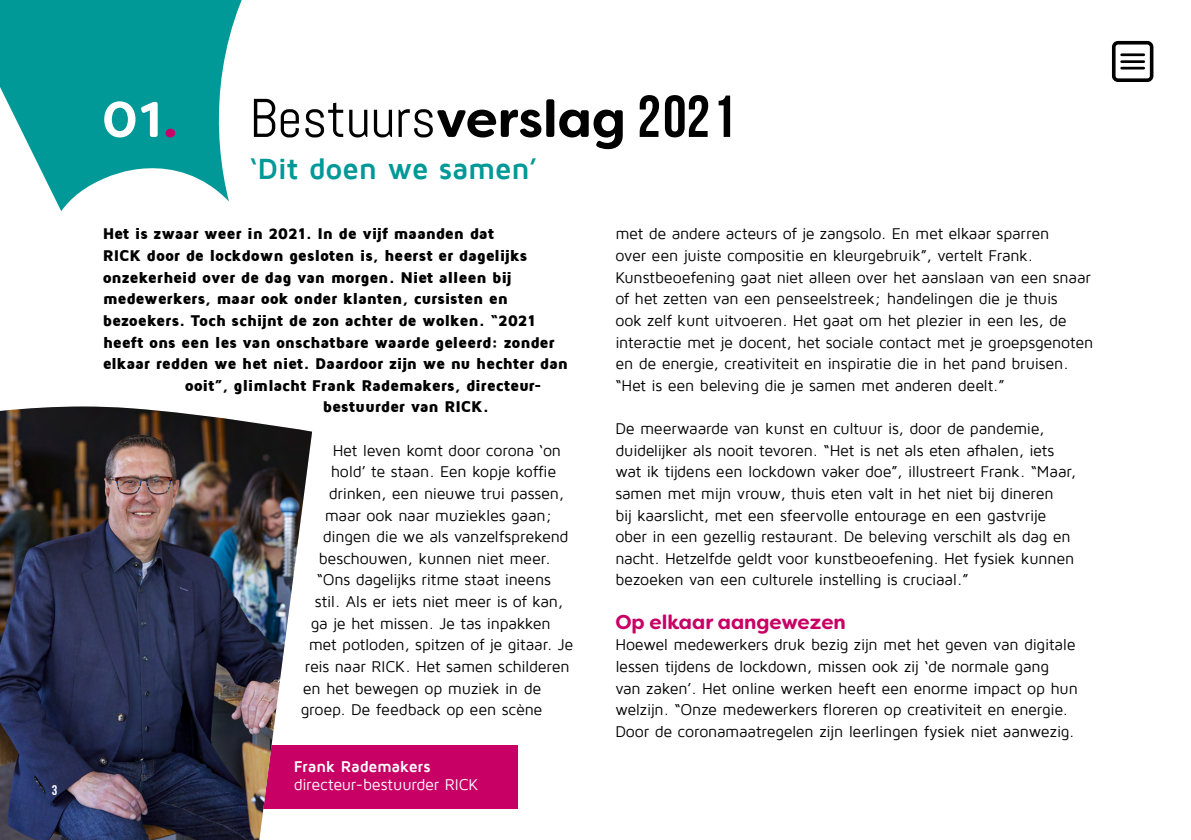
<style>
.page{position:relative;width:1191px;height:840px;background:#fff}
.page>*{position:absolute;margin:0;border:0;box-sizing:border-box;transform-origin:0 0}
.t1{font:54.4px "Abel";color:#000}
.t2{font:700 30px "Maven Pro";letter-spacing:-.015em;color:#009997}
.t3{font:700 20px "Filson Soft";color:#c80065}
.t4{font:16px/21.6px "Maven Pro";letter-spacing:-.015em;color:#000}
.t5{font:900 16px "Maven Pro";letter-spacing:-.015em;color:#000}
.t6{font:16px "Maven Pro";letter-spacing:-.01em;color:#fff}
.t7{font:700 16px "Maven Pro";letter-spacing:-.02em;color:#fff}
.t8{font:14px "Bebas Neue";color:#fff}
.s1{font-family:"Filson Soft";font-weight:700;font-size:50px;color:#fff}
.s2{font-family:"Filson Soft";font-weight:700;font-size:50px;color:#c80065}
.s3{font-family:"Filson Soft";font-weight:700;font-size:52px}
.s4{font-family:"Bebas Neue";font-size:59px}
</style>
<div class="page">
<div style="left:1112px;top:41px;width:41px;height:41px;border:4px solid #000;border-radius:4px"></div>
<hr style="left:1121px;top:53px;width:22px;height:3px;background:#000">
<hr style="left:1121px;top:60px;width:22px;height:3px;background:#000">
<hr style="left:1121px;top:67px;width:22px;height:2px;background:#000">
<svg style="left:0;top:0;width:242px;height:211px;fill:#009997"></svg>
<div style="left:237px;top:744px;width:280px;height:64px;background:#c80065"></div>
<img style="left:0;top:406px;width:312px;height:433px">
<p class="t8" style="left:52px;top:782px;width:7px">3</p>
<h1 class="t1" style="left:102px;top:84px;width:635px"><span class="s1">01</span><span class="s2">.</span> Bestuurs<span class="s3">verslag</span> <span class="s4">2021</span></h1>
<h2 class="t2" style="left:249px;top:153px;width:289px">‘Dit doen we samen’</h2>
<p class="t5" style="left:103px;top:225px;width:393px">Het is zwaar weer in 2021. In de vijf maanden dat</p>
<p class="t5" style="left:103px;top:247px;width:426px">RICK door de lockdown gesloten is, heerst er dagelijks</p>
<p class="t5" style="left:103px;top:268px;width:410px">onzekerheid over de dag van morgen. Niet alleen bij</p>
<p class="t5" style="left:103px;top:290px;width:407px">medewerkers, maar ook onder klanten, cursisten en</p>
<p class="t5" style="left:103px;top:312px;width:434px">bezoekers. Toch schijnt de zon achter de wolken. “2021</p>
<p class="t5" style="left:103px;top:333px;width:453px">heeft ons een les van onschatbare waarde geleerd: zonder</p>
<p class="t5" style="left:103px;top:355px;width:467px">elkaar redden we het niet. Daardoor zijn we nu hechter dan</p>
<p class="t5" style="left:185px;top:376px;width:358px">ooit”, glimlacht Frank Rademakers, directeur-</p>
<p class="t5" style="left:323px;top:398px;width:168px">bestuurder van RICK.</p>
<p class="t4" style="left:333px;top:439px;width:230px">Het leven komt door corona ‘on</p>
<p class="t4" style="left:331px;top:461px;width:227px">hold’ te staan. Een kopje koffie</p>
<p class="t4" style="left:329px;top:482px;width:237px">drinken, een nieuwe trui passen,</p>
<p class="t4" style="left:325px;top:504px;width:229px">maar ook naar muziekles gaan;</p>
<p class="t4" style="left:323px;top:526px;width:247px">dingen die we als vanzelfsprekend</p>
<p class="t4" style="left:319px;top:547px;width:233px">beschouwen, kunnen niet meer.</p>
<p class="t4" style="left:317px;top:569px;width:236px">“Ons dagelijks ritme staat ineens</p>
<p class="t4" style="left:315px;top:590px;width:250px">stil. Als er iets niet meer is of kan,</p>
<p class="t4" style="left:311px;top:612px;width:242px">ga je het missen. Je tas inpakken</p>
<p class="t4" style="left:309px;top:634px;width:266px">met potloden, spitzen of je gitaar. Je</p>
<p class="t4" style="left:305px;top:655px;width:266px">reis naar RICK. Het samen schilderen</p>
<p class="t4" style="left:303px;top:677px;width:240px">en het bewegen op muziek in de</p>
<p class="t4" style="left:301px;top:698px;width:243px">groep. De feedback op een scène</p>
<p class="t7" style="left:294px;top:757px;width:138px">Frank Rademakers</p>
<p class="t6" style="left:294px;top:776px;width:187px">directeur-bestuurder RICK</p>
<p class="t4" style="left:615px;top:223px;width:479px">met de andere acteurs of je zangsolo. En met elkaar sparren<br>over een juiste compositie en kleurgebruik”, vertelt Frank.<br>Kunstbeoefening gaat niet alleen over het aanslaan van een snaar of het zetten van een penseelstreek; handelingen die je thuis<br>ook zelf kunt uitvoeren. Het gaat om het plezier in een les, de interactie met je docent, het sociale contact met je groepsgenoten en de energie, creativiteit en inspiratie die in het pand bruisen. “Het is een beleving die je samen met anderen deelt.”</p>
<p class="t4" style="left:615px;top:418px;width:462px">De meerwaarde van kunst en cultuur is, door de pandemie, duidelijker als nooit tevoren. “Het is net als eten afhalen, iets wat ik tijdens een lockdown vaker doe”, illustreert Frank. “Maar, samen met mijn vrouw, thuis eten valt in het niet bij dineren<br>bij kaarslicht, met een sfeervolle entourage en een gastvrije ober in een gezellig restaurant. De beleving verschilt als dag en nacht. Hetzelfde geldt voor kunstbeoefening. Het fysiek kunnen bezoeken van een culturele instelling is cruciaal.”</p>
<p class="t3" style="left:615px;top:608px;width:232px">Op elkaar aangewezen</p>
<p class="t4" style="left:615px;top:634px;width:464px">Hoewel medewerkers druk bezig zijn met het geven van digitale lessen tijdens de lockdown, missen ook zij ‘de normale gang van zaken’. Het online werken heeft een enorme impact op hun welzijn. “Onze medewerkers floreren op creativiteit en energie.<br>Door de coronamaatregelen zijn leerlingen fysiek niet aanwezig.</p>
</div>
